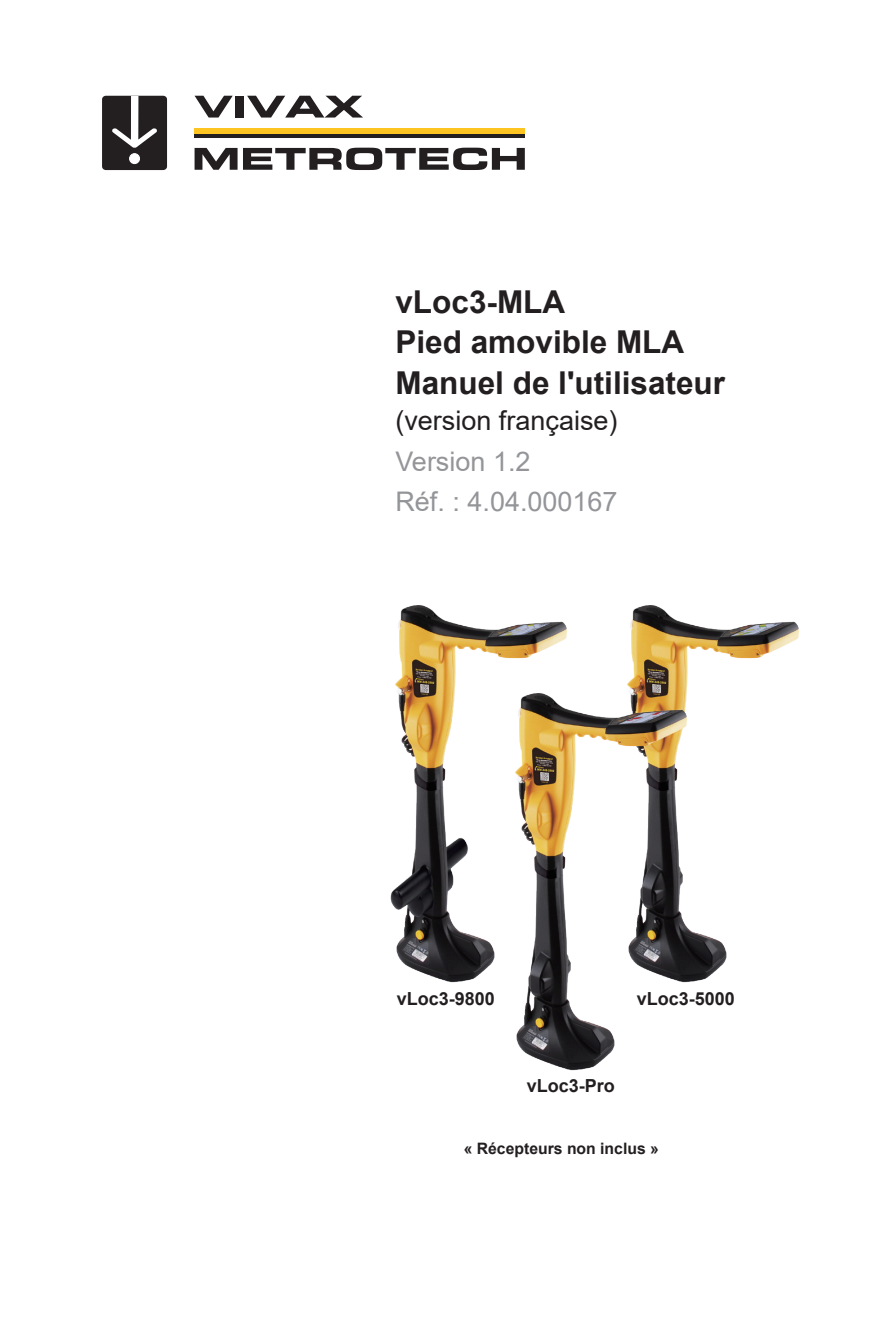
<style>
.page{position:relative;width:893px;height:1340px;background:#fff}
.page>*{position:absolute;margin:0;border:0;box-sizing:border-box;transform-origin:0 0}
.t1{font:700 31.5px/40.5px "Arial";color:#231f20}
.t2{font:27px/40.5px "Arial";color:#939598}
.t3{font:27px "Arial";color:#231f20}
.t4{font:700 18px "Arial";color:#231f20}
.t5{font:700 15.75px "Arial";color:#231f20}
</style>
<div class="page">
<div style="left:195px;top:129px;width:330px;height:8px;background:#fec422"></div>
<hr style="left:195px;top:134px;width:330px;height:3px;background:#231f20">
<svg style="left:195px;top:96px;width:38px;height:21px"></svg>
<div style="left:236px;top:96px;width:8px;height:21px;background:#231f20"></div>
<svg style="left:247px;top:96px;width:116px;height:21px"></svg>
<svg style="left:195px;top:148px;width:330px;height:22px"></svg>
<div style="left:102px;top:96px;width:65px;height:74px;background:#231f20;border-radius:4px"></div>
<div style="left:130px;top:154px;width:10px;height:10px;background:#fff;border-radius:50%"></div>
<div style="left:129px;top:153px;width:11px;height:11px;border:1px solid #fff;border-radius:50%"></div>
<svg style="left:110px;top:95px;width:49px;height:53px"></svg>
<img style="left:627px;top:605px;width:172px;height:375px">
<img style="left:516px;top:689px;width:188px;height:382px">
<img style="left:390px;top:605px;width:195px;height:393px">
<p class="t1" style="left:395px;top:281px;width:331px">vLoc3-MLA<br>Pied amovible MLA<br>Manuel de l'utilisateur</p>
<p class="t3" style="left:395px;top:402px;width:224px">(version française)</p>
<p class="t2" style="left:395px;top:441px;width:224px">Version 1.2<br>Réf. : 4.04.000167</p>
<p class="t4" style="left:397px;top:986px;width:100px">vLoc3-9800</p>
<p class="t4" style="left:637px;top:986px;width:100px">vLoc3-5000</p>
<p class="t4" style="left:527px;top:1073px;width:90px">vLoc3-Pro</p>
<p class="t5" style="left:464px;top:1137px;width:197px">« Récepteurs non inclus »</p>
</div>
